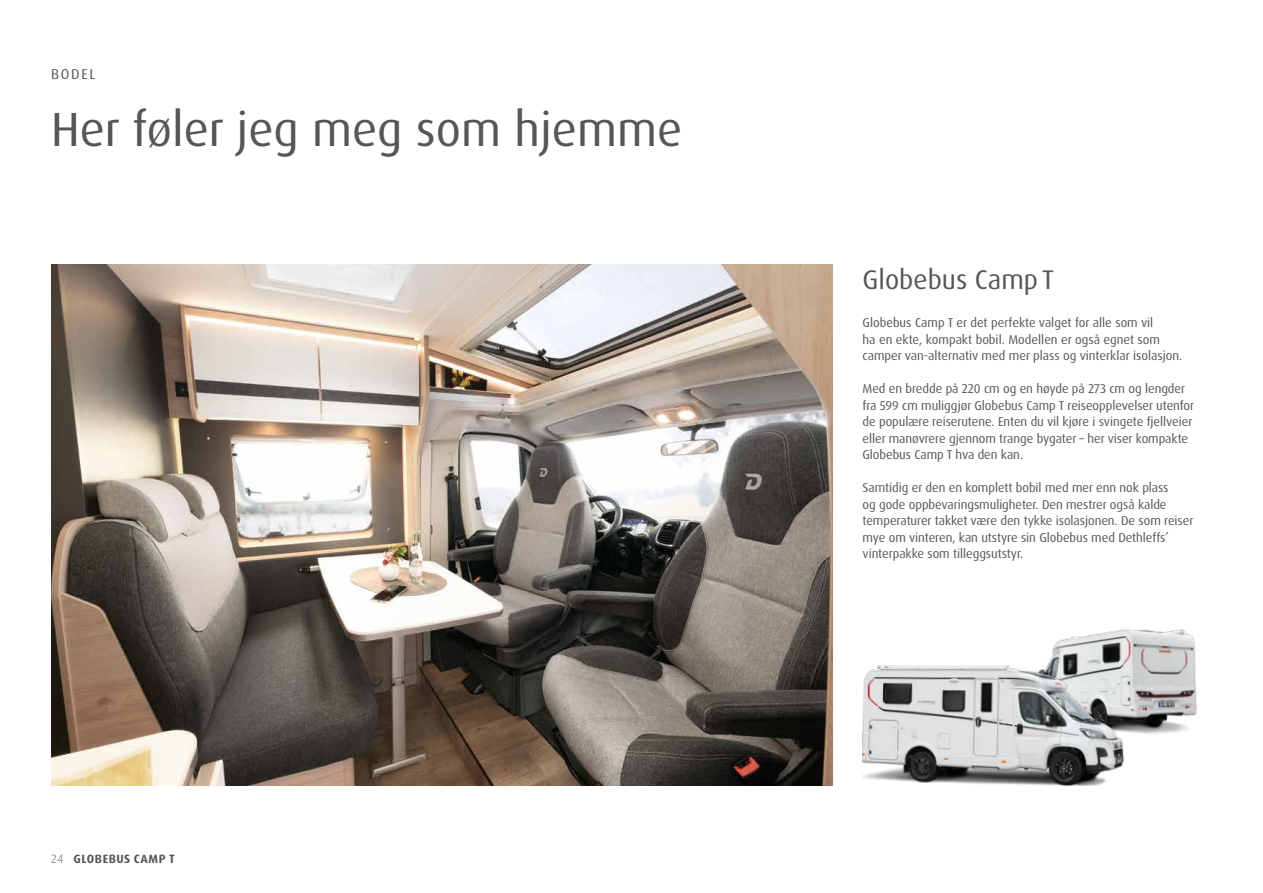
<style>
.page{position:relative;width:1263px;height:893px;background:#fff}
.page>*{position:absolute;margin:0;border:0;box-sizing:border-box;transform-origin:0 0}
.t1{font:48px "Dax Pro";color:#565656}
.t2{font:27px "Dax Pro";color:#565656}
.t3{font:14.25px "Dax Pro";letter-spacing:.12em;color:#565656}
.t4{font:12.75px/16.5px "Dax Pro";letter-spacing:-.005em;color:#565656}
.t5{font:700 12px "Dax Pro";letter-spacing:.04em;color:#565656}
.t6{font:300 12px "Dax OT";color:#565656}
</style>
<div class="page">
<img style="left:52px;top:264px;width:781px;height:522px">
<img style="left:1047px;top:629px;width:150px;height:105px">
<img style="left:862px;top:665px;width:273px;height:120px">
<p class="t3" style="left:51px;top:65px;width:46px">BODEL</p>
<h1 class="t1" style="left:51px;top:99px;width:633px">Her føler jeg meg som hjemme</h1>
<p class="t6" style="left:51px;top:851px;width:14px">24</p>
<p class="t5" style="left:74px;top:851px;width:103px">GLOBEBUS CAMP T</p>
<h2 class="t2" style="left:862px;top:263px;width:193px">Globebus Camp T</h2>
<p class="t4" style="left:862px;top:315px;width:321px">Globebus Camp T er det perfekte valget for alle som vil<br>ha en ekte, kompakt bobil. Modellen er også egnet som camper van-alternativ med mer plass og vinterklar isolasjon.</p>
<p class="t4" style="left:862px;top:381px;width:333px">Med en bredde på 220 cm og en høyde på 273 cm og lengder fra 599 cm muliggjør Globebus Camp T reiseopplevelser utenfor de populære reiserutene. Enten du vil kjøre i svingete fjellveier eller manøvrere gjennom trange bygater – her viser kompakte Globebus Camp T hva den kan.</p>
<p class="t4" style="left:862px;top:480px;width:332px">Samtidig er den en komplett bobil med mer enn nok plass<br>og gode oppbevaringsmuligheter. Den mestrer også kalde temperaturer takket være den tykke isolasjonen. De som reiser mye om vinteren, kan utstyre sin Globebus med Dethleffs’ vinterpakke som tilleggsutstyr.</p>
</div>
